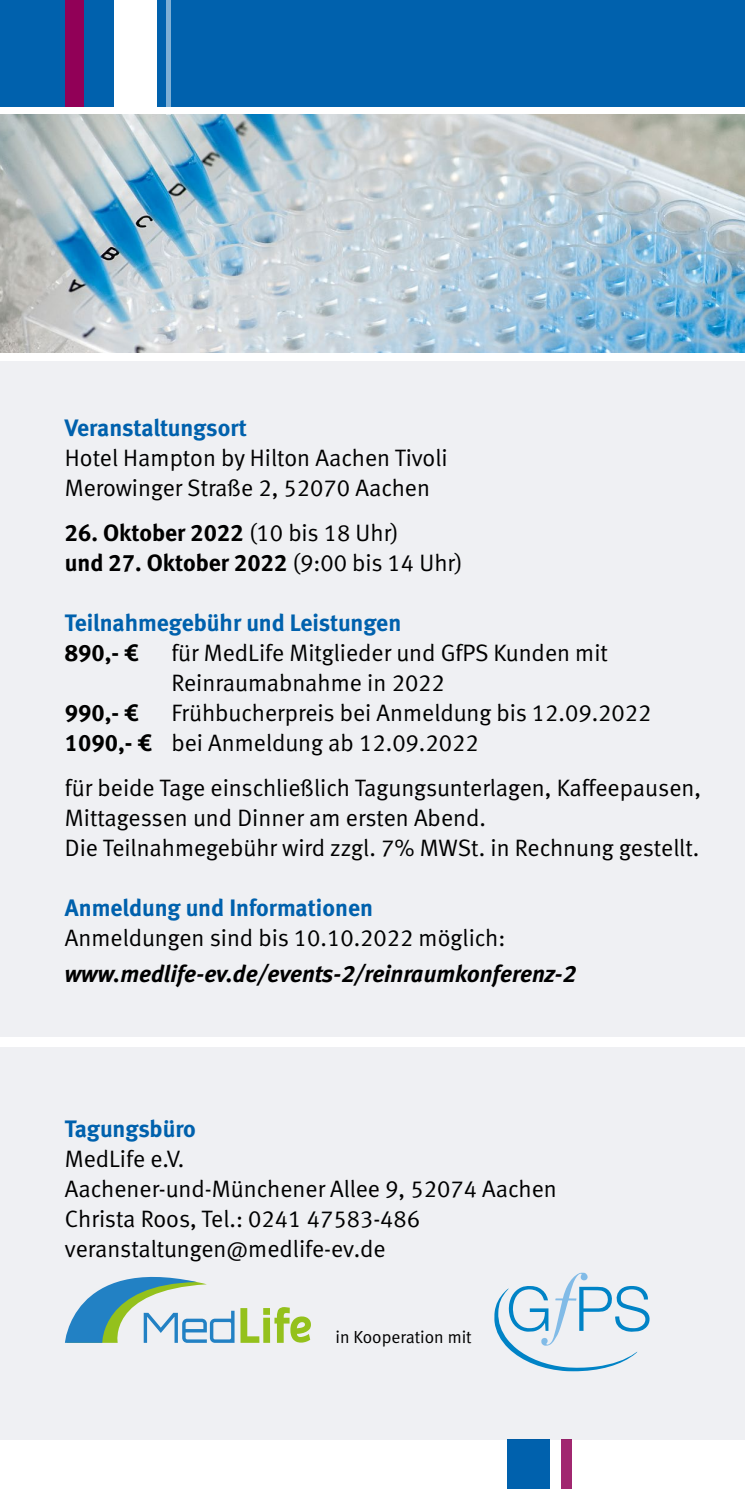
<style>
.page{position:relative;width:745px;height:1489px;background:#fff}
.page>*{position:absolute;margin:0;border:0;box-sizing:border-box;transform-origin:0 0}
.t1{font:23.75px/30px "Meta Normal LF";color:#000}
.t2{font:23.75px "Meta Bold LF";color:#0061ad}
.t3{font:23.75px/30px "Meta Bold LF";color:#000}
.t4{font:italic 23.75px "Meta Bold LF";color:#000}
.t5{font:17.5px "Meta Normal LF";color:#000}
.s1{font-family:"Meta Normal LF"}
.s2{font-family:"Meta Bold LF"}
</style>
<div class="page">
<div style="left:0;top:0;width:744px;height:106px;background:#0061ad"></div>
<div style="left:114px;top:0;width:42px;height:115px;background:#fff"></div>
<div style="left:65px;top:0;width:19px;height:106px;background:#910057"></div>
<div style="left:0;top:361px;width:744px;height:1078px;background:#eff0f3"></div>
<div style="left:507px;top:1439px;width:42px;height:49px;background:#0061ad"></div>
<div style="left:561px;top:1439px;width:11px;height:49px;background:#a12770"></div>
<img style="left:0;top:115px;width:744px;height:237px">
<svg style="left:494px;top:1272px;width:156px;height:99px"></svg>
<svg style="left:65px;top:1276px;width:169px;height:66px"></svg>
<svg style="left:240px;top:1308px;width:19px;height:34px"></svg>
<div style="left:263px;top:1307px;width:7px;height:7px;background:#94c11c"></div>
<div style="left:263px;top:1317px;width:7px;height:25px;background:#94c11c"></div>
<svg style="left:274px;top:1307px;width:37px;height:35px"></svg>
<svg style="left:166px;top:0;width:5px;height:115px"></svg>
<div style="left:0;top:1036px;width:744px;height:10px;background:#fff"></div>
<p class="t2" style="left:65px;top:413px;width:183px">Veranstaltungsort</p>
<p class="t1" style="left:65px;top:442px;width:384px">Hotel Hampton by Hilton Aachen Tivoli<br>Merowinger Straße 2, 52070 Aachen</p>
<p class="t3" style="left:65px;top:517px;width:399px">26. Oktober 2022 <span class="s1">(10 bis 18 Uhr)<br></span>und 27. Oktober 2022 <span class="s1">(9:00 bis 14 Uhr)</span></p>
<p class="t2" style="left:65px;top:608px;width:337px">Teilnahmegebühr und Leistungen</p>
<p class="t3" style="left:65px;top:637px;width:76px">890,- €</p>
<p class="t1" style="left:171px;top:637px;width:438px">für MedLife Mitglieder und GfPS Kunden mit<br>Reinraumabnahme in 2022</p>
<p class="t3" style="left:65px;top:697px;width:76px">990,- €</p>
<p class="t1" style="left:65px;top:697px;width:587px;text-indent:106px">Frühbucherpreis bei Anmeldung bis 12.09.2022<br><span class="s2">1090,- €</span> bei Anmeldung ab 12.09.2022</p>
<p class="t1" style="left:65px;top:772px;width:637px">für beide Tage einschließlich Tagungsunterlagen, Kaffeepausen,<br>Mittagessen und Dinner am ersten Abend.<br>Die Teilnahmegebühr wird zzgl. 7% MWSt. in Rechnung gestellt.</p>
<p class="t2" style="left:65px;top:893px;width:309px">Anmeldung und Informationen</p>
<p class="t1" style="left:65px;top:922px;width:441px">Anmeldungen sind bis 10.10.2022 möglich:</p>
<p class="t4" style="left:65px;top:959px;width:512px">www.medlife-ev.de/events-2/reinraumkonferenz-2</p>
<p class="t2" style="left:65px;top:1114px;width:132px">Tagungsbüro</p>
<p class="t1" style="left:65px;top:1143px;width:493px">MedLife e.V.<br>Aachener-und-Münchener Allee 9, 52074 Aachen<br>Christa Roos, Tel.: 0241 47583-486 veranstaltungen@medlife-ev.de</p>
<p class="t5" style="left:335px;top:1326px;width:137px">in Kooperation mit</p>
</div>
